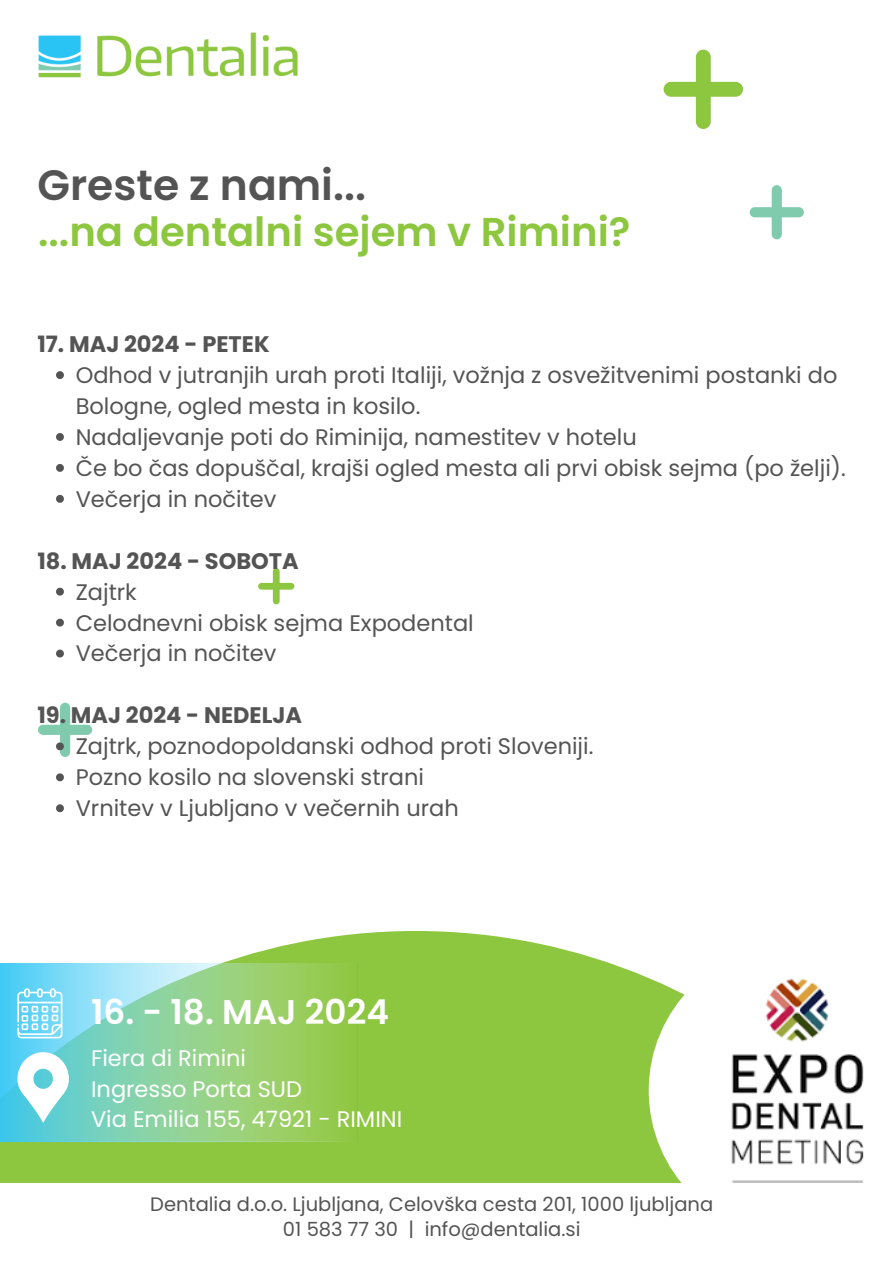
<style>
.page{position:relative;width:893px;height:1263px;background:#fff}
.page>*{position:absolute;margin:0;border:0;box-sizing:border-box;transform-origin:0 0}
.t1{font:600 42.45px "Poppins";color:#545454}
.t2{font:600 40.2px "Poppins";color:#8dc63f}
.t3{font:600 34.2px "Poppins";color:#fff}
.t4{font:22.5px/30.9px "Poppins";color:#545454}
.t5{font:22.5px "Poppins";color:#fff}
.t6{font:700 22.5px "Poppins";color:#545454}
.t7{font:19.5px "Poppins";color:#545454}
</style>
<div class="page">
<svg style="left:0;top:931px;width:648px;height:252px;background:#9bcd58"></svg>
<svg style="left:0;top:963px;width:357px;height:178px;background:#8cd198"></svg>
<img style="left:648px;top:978px;width:216px;height:205px">
<svg style="left:663px;top:50px;width:80px;height:79px"></svg>
<svg style="left:749px;top:185px;width:54px;height:54px"></svg>
<svg style="left:258px;top:568px;width:36px;height:36px"></svg>
<img style="left:38px;top:32px;width:260px;height:46px">
<svg style="left:18px;top:1052px;width:51px;height:71px"></svg>
<svg style="left:17px;top:988px;width:45px;height:50px"></svg>
<svg style="left:56px;top:371px;width:8px;height:8px"></svg>
<svg style="left:56px;top:433px;width:8px;height:8px"></svg>
<svg style="left:56px;top:464px;width:8px;height:8px"></svg>
<svg style="left:56px;top:495px;width:8px;height:8px"></svg>
<svg style="left:56px;top:588px;width:8px;height:8px"></svg>
<svg style="left:56px;top:619px;width:8px;height:7px"></svg>
<svg style="left:56px;top:650px;width:8px;height:7px"></svg>
<svg style="left:38px;top:703px;width:54px;height:54px"></svg>
<svg style="left:56px;top:773px;width:8px;height:8px"></svg>
<svg style="left:56px;top:804px;width:8px;height:8px"></svg>
<p class="t1" style="left:37px;top:156px;width:330px">Greste z nami...</p>
<p class="t2" style="left:38px;top:203px;width:594px">...na dentalni sejem v Rimini?</p>
<p class="t6" style="left:37px;top:328px;width:234px">17. MAJ 2024 - PETEK</p>
<p class="t4" style="left:76px;top:360px;width:763px">Odhod v jutranjih urah proti Italiji, vožnja z osvežitvenimi postanki do<br>Bologne, ogled mesta in kosilo.</p>
<p class="t4" style="left:76px;top:421px;width:562px">Nadaljevanje poti do Riminija, namestitev v hotelu</p>
<p class="t4" style="left:76px;top:452px;width:771px">Če bo čas dopuščal, krajši ogled mesta ali prvi obisk sejma (po želji).</p>
<p class="t4" style="left:76px;top:483px;width:202px">Večerja in nočitev</p>
<p class="t6" style="left:37px;top:545px;width:263px">18. MAJ 2024 - SOBOTA</p>
<p class="t4" style="left:76px;top:576px;width:63px">Zajtrk</p>
<p class="t4" style="left:76px;top:607px;width:399px">Celodnevni obisk sejma Expodental</p>
<p class="t4" style="left:76px;top:638px;width:202px">Večerja in nočitev</p>
<p class="t6" style="left:37px;top:700px;width:266px">19. MAJ 2024 - NEDELJA</p>
<p class="t4" style="left:76px;top:731px;width:519px">Zajtrk, poznodopoldanski odhod proti Sloveniji.</p>
<p class="t4" style="left:76px;top:762px;width:350px">Pozno kosilo na slovenski strani</p>
<p class="t4" style="left:76px;top:793px;width:384px">Vrnitev v Ljubljano v večernih urah</p>
<p class="t3" style="left:91px;top:988px;width:299px">16. - 18. MAJ 2024</p>
<p class="t5" style="left:91px;top:1042px;width:157px">Fiera di Rimini</p>
<p class="t5" style="left:91px;top:1073px;width:212px">Ingresso Porta SUD</p>
<p class="t5" style="left:91px;top:1103px;width:313px">Via Emilia 155, 47921 - RIMINI</p>
<p class="t7" style="left:150px;top:1190px;width:564px">Dentalia d.o.o. Ljubljana, Celovška cesta 201, 1000 ljubljana</p>
<p class="t7" style="left:283px;top:1215px;width:299px">01 583 77 30 | info@dentalia.si</p>
</div>
